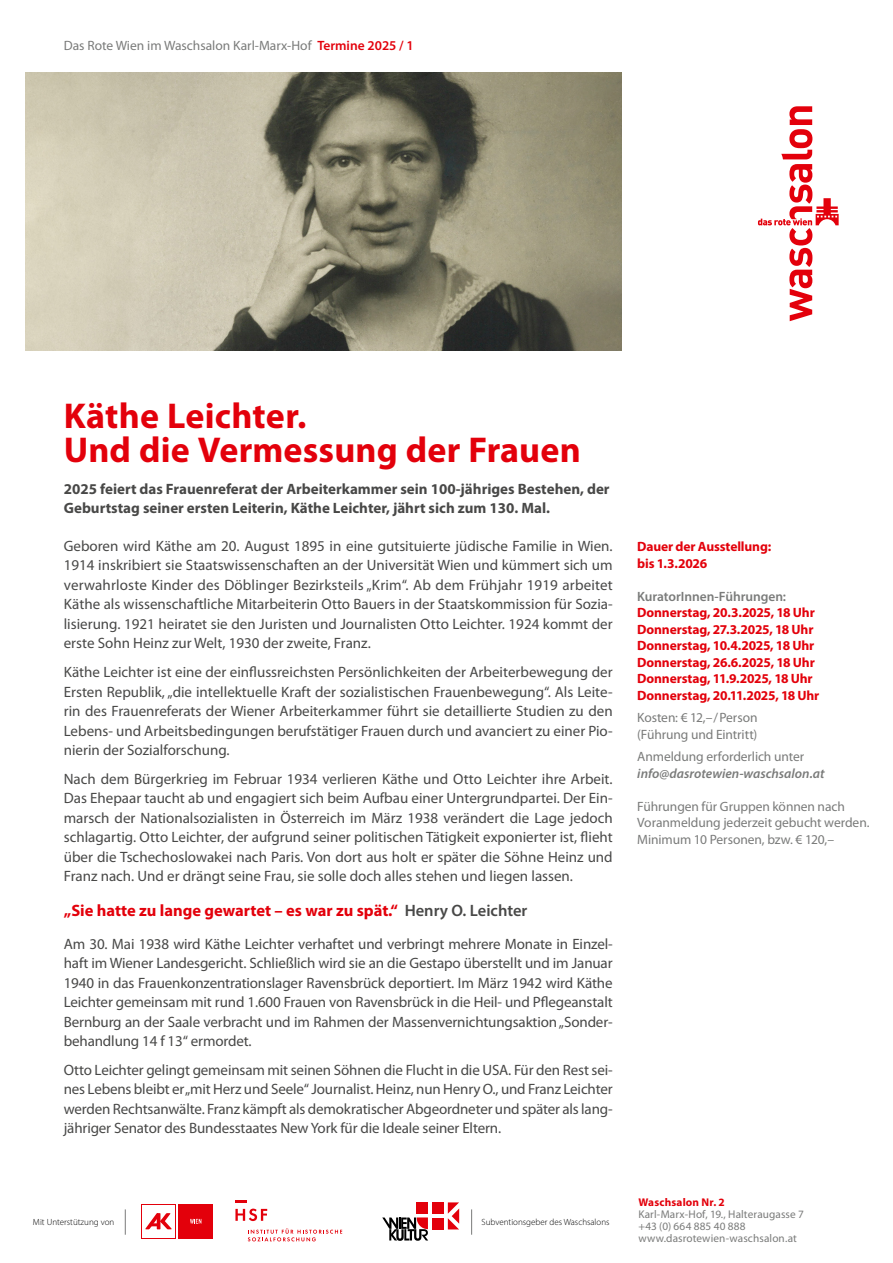
<style>
.page{position:relative;width:893px;height:1263px;background:#fff}
.page>*{position:absolute;margin:0;border:0;box-sizing:border-box;transform-origin:0 0}
.t1{font:700 36px/34.2px "Myriad Pro";letter-spacing:.005em;color:#e3000b}
.t2{font:700 16.5px "Myriad Pro";color:#e3000b}
.t3{font:15px/19.5px "Myriad Pro";color:#484847;text-align:justify}
.t4{font:700 15px/19.5px "Myriad Pro";color:#484847}
.t5{font:13.5px/16.5px "Myriad Pro";letter-spacing:-.005em;color:#7a7b7a}
.t6{font:700 13.5px/16.5px "Myriad Pro";letter-spacing:-.01em;color:#e3000b}
.t7{font:italic 600 13.5px "Myriad Pro";color:#7a7b7a}
.t8{font:600 13.5px "Myriad Pro";letter-spacing:-.005em;color:#7a7b7a}
.t9{font:11.25px/12px "Myriad Pro";letter-spacing:.01em;color:#7a7b7a}
.t10{font:700 11.25px "Myriad Pro";letter-spacing:.015em;color:#e3000b}
.t11{font:300 9px "Myriad Pro";color:#000}
.s1{font-weight:600;color:#e3000b}
.s2{font-weight:600;color:#484847}
</style>
<div class="page">
<img style="left:26px;top:72px;width:596px;height:278px">
<svg style="left:758px;top:106px;width:81px;height:215px"></svg>
<svg style="left:248px;top:1228px;width:94px;height:13px"></svg>
<svg style="left:235px;top:1201px;width:32px;height:20px"></svg>
<div style="left:432px;top:1202px;width:11px;height:12px;background:#e3000b"></div>
<div style="left:417px;top:1202px;width:11px;height:12px;background:#e3000b"></div>
<div style="left:432px;top:1218px;width:11px;height:11px;background:#e3000b"></div>
<svg style="left:448px;top:1202px;width:11px;height:27px"></svg>
<svg style="left:382px;top:1217px;width:46px;height:24px"></svg>
<svg style="left:125px;top:1209px;width:1px;height:26px"></svg>
<svg style="left:471px;top:1209px;width:1px;height:26px"></svg>
<div style="left:141px;top:1204px;width:35px;height:34px;background:#e3000b"></div>
<div style="left:142px;top:1205px;width:33px;height:33px;background:#fff"></div>
<svg style="left:145px;top:1213px;width:27px;height:16px"></svg>
<div style="left:179px;top:1204px;width:34px;height:34px;background:#e3000b"></div>
<svg style="left:190px;top:1219px;width:11px;height:4px"></svg>
<p class="t5" style="left:64px;top:38px;width:352px">Das Rote Wien im Waschsalon Karl-Marx-Hof <span class="s1">Termine 2025 / 1</span></p>
<h1 class="t1" style="left:64px;top:399px;width:519px">Käthe Leichter.<br>Und die Vermessung der Frauen</h1>
<p class="t4" style="left:64px;top:479px;width:547px">2025 feiert das Frauenreferat der Arbeiterkammer sein 100-jähriges Bestehen, der<br>Geburtstag seiner ersten Leiterin, Käthe Leichter, jährt sich zum 130. Mal.</p>
<p class="t3" style="left:64px;top:536px;width:550px">Geboren wird Käthe am 20. August 1895 in eine gutsituierte jüdische Familie in Wien.<br>1914 inskribiert sie Staatswissenschaften an der Universität Wien und kümmert sich um verwahrloste Kinder des Döblinger Bezirksteils „Krim“. Ab dem Frühjahr 1919 arbeitet Käthe als wissenschaftliche Mitarbeiterin Otto Bauers in der Staatskommission für Sozia&shy;lisierung. 1921 heiratet sie den Juristen und Journalisten Otto Leichter. 1924 kommt der erste Sohn Heinz zur Welt, 1930 der zweite, Franz.</p>
<p class="t3" style="left:64px;top:662px;width:550px">Käthe Leichter ist eine der einflussreichsten Persönlichkeiten der Arbeiterbewegung der Ersten Republik, „die intellektuelle Kraft der sozialistischen Frauenbewegung“. Als Leite&shy;rin des Frauenreferats der Wiener Arbeiterkammer führt sie detaillierte Studien zu den Lebens- und Arbeitsbedingungen berufstätiger Frauen durch und avanciert zu einer Pio&shy;nierin der Sozialforschung.</p>
<p class="t3" style="left:64px;top:769px;width:550px">Nach dem Bürgerkrieg im Februar 1934 verlieren Käthe und Otto Leichter ihre Arbeit.<br>Das Ehepaar taucht ab und engagiert sich beim Aufbau einer Untergrundpartei. Der Ein&shy;marsch der Nationalsozialisten in Österreich im März 1938 verändert die Lage jedoch schlagartig. Otto Leichter, der aufgrund seiner politischen Tätigkeit exponierter ist, flieht über die Tschechoslowakei nach Paris. Von dort aus holt er später die Söhne Heinz und Franz nach. Und er drängt seine Frau, sie solle doch alles stehen und liegen lassen.</p>
<p class="t2" style="left:64px;top:901px;width:465px">„Sie hatte zu lange gewartet – es war zu spät.“ <span class="s2">Henry O. Leichter</span></p>
<p class="t3" style="left:64px;top:934px;width:550px">Am 30. Mai 1938 wird Käthe Leichter verhaftet und verbringt mehrere Monate in Einzel&shy;haft im Wiener Landesgericht. Schließlich wird sie an die Gestapo überstellt und im Januar 1940 in das Frauenkonzentrationslager Ravensbrück deportiert. Im März 1942 wird Käthe Leichter gemeinsam mit rund 1.600 Frauen von Ravensbrück in die Heil- und Pflegeanstalt Bernburg an der Saale verbracht und im Rahmen der Massenvernichtungsaktion „Sonder&shy;behandlung 14 f 13“ ermordet.</p>
<p class="t3" style="left:64px;top:1060px;width:550px">Otto Leichter gelingt gemeinsam mit seinen Söhnen die Flucht in die USA. Für den Rest sei&shy;nes Lebens bleibt er „mit Herz und Seele“ Journalist. Heinz, nun Henry O., und Franz Leichter werden Rechtsanwälte. Franz kämpft als demokratischer Abgeordneter und später als lang&shy;jähriger Senator des Bundesstaates New York für die Ideale seiner Eltern.</p>
<p class="t11" style="left:33px;top:1216px;width:83px">Mit Unterstützung von</p>
<p class="t11" style="left:482px;top:1216px;width:129px">Subventionsgeber des Waschsalons</p>
<p class="t6" style="left:637px;top:538px;width:135px">Dauer der Ausstellung: bis 1.3.2026</p>
<p class="t8" style="left:637px;top:587px;width:150px">KuratorInnen-Führungen:</p>
<p class="t6" style="left:637px;top:604px;width:184px">Donnerstag, 20.3.2025, 18 Uhr<br>Donnerstag, 27.3.2025, 18 Uhr<br>Donnerstag, 10.4.2025, 18 Uhr<br>Donnerstag, 26.6.2025, 18 Uhr<br>Donnerstag, 11.9.2025, 18 Uhr<br>Donnerstag, 20.11.2025, 18 Uhr</p>
<p class="t5" style="left:637px;top:709px;width:122px">Kosten: € 12,–/Person (Führung und Eintritt)</p>
<p class="t5" style="left:637px;top:748px;width:168px">Anmeldung erforderlich unter</p>
<p class="t7" style="left:637px;top:764px;width:189px">info@dasrotewien-waschsalon.at</p>
<p class="t5" style="left:637px;top:798px;width:234px">Führungen für Gruppen können nach<br>Voranmeldung jederzeit gebucht werden.<br>Minimum 10 Personen, bzw. € 120,–</p>
<p class="t10" style="left:638px;top:1195px;width:88px">Waschsalon Nr. 2</p>
<p class="t9" style="left:638px;top:1208px;width:167px">Karl-Marx-Hof, 19., Halteraugasse 7 +43 (0) 664 885 40 888 www.dasrotewien-waschsalon.at</p>
</div>
